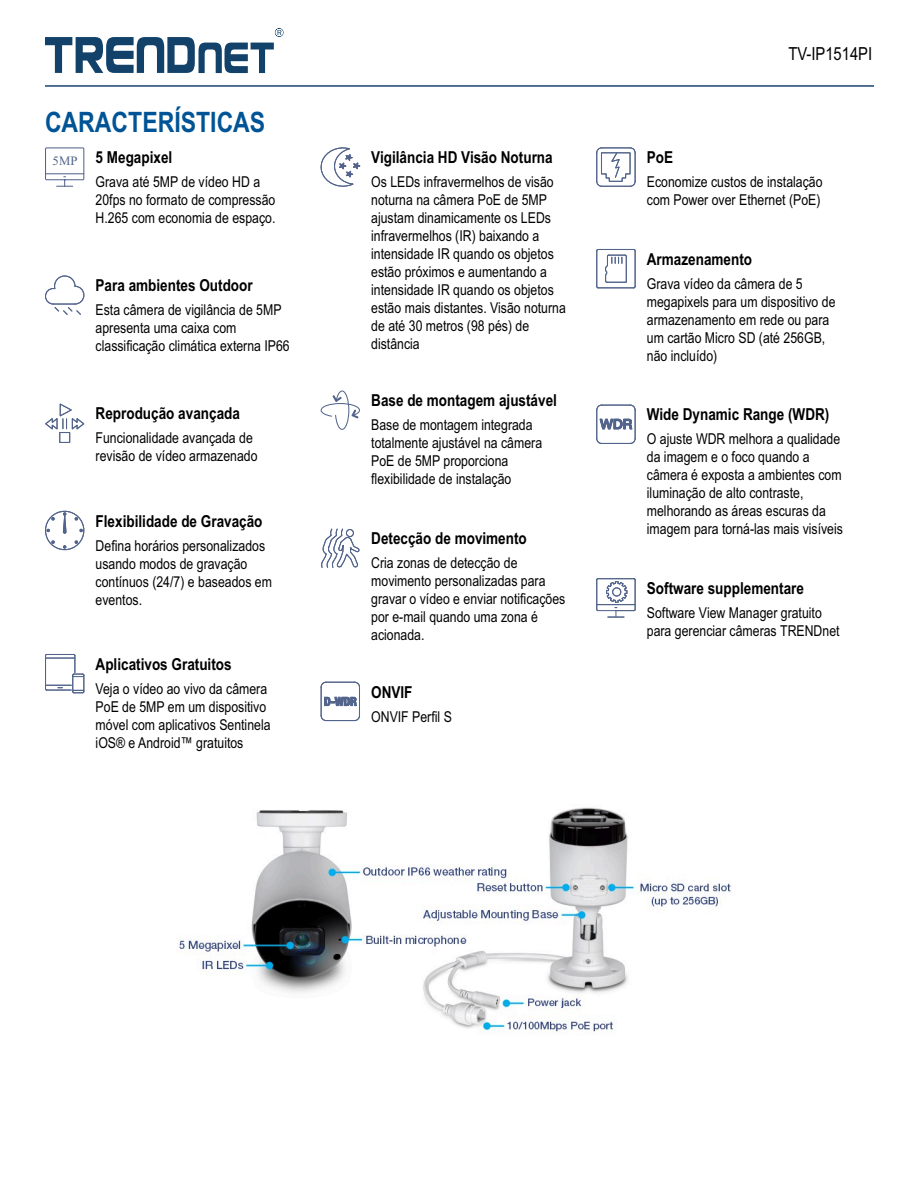
<style>
.page{position:relative;width:918px;height:1188px;background:#fff}
.page>*{position:absolute;margin:0;border:0;box-sizing:border-box;transform-origin:0 0}
.t1{font:700 28.2px "Arial Narrow";color:#005495}
.t2{font:18px "Arial Narrow";color:#000}
.t3{font:700 16.5px "Arial Narrow";color:#000}
.t4{font:15px/18px "Arial Narrow";color:#000}
</style>
<div class="page">
<svg style="left:45px;top:28px;width:238px;height:45px"></svg>
<div style="left:45px;top:147px;width:39px;height:33px;border:1px solid #52648b"></div>
<svg style="left:57px;top:186px;width:16px;height:1px"></svg>
<hr style="left:46px;top:173px;width:38px;height:1px;background:#52648b">
<svg style="left:320px;top:147px;width:41px;height:40px"></svg>
<svg style="left:596px;top:147px;width:40px;height:40px"></svg>
<svg style="left:45px;top:275px;width:40px;height:40px"></svg>
<svg style="left:320px;top:390px;width:40px;height:40px"></svg>
<hr style="left:598px;top:249px;width:36px;height:1px;background:#52648b">
<hr style="left:596px;top:251px;width:1px;height:35px;background:#52648b">
<hr style="left:598px;top:287px;width:36px;height:1px;background:#52648b">
<hr style="left:635px;top:251px;width:1px;height:35px;background:#52648b">
<svg style="left:605px;top:254px;width:22px;height:29px"></svg>
<svg style="left:45px;top:403px;width:40px;height:27px"></svg>
<div style="left:59px;top:432px;width:11px;height:11px;border:1px solid #52648b"></div>
<svg style="left:321px;top:528px;width:39px;height:40px"></svg>
<svg style="left:596px;top:404px;width:40px;height:40px"></svg>
<div style="left:45px;top:511px;width:39px;height:39px;border:1px solid #52648b;border-radius:50%"></div>
<svg style="left:63px;top:513px;width:3px;height:20px"></svg>
<svg style="left:51px;top:541px;width:4px;height:3px"></svg>
<svg style="left:320px;top:681px;width:40px;height:41px"></svg>
<svg style="left:596px;top:578px;width:40px;height:40px"></svg>
<div style="left:612px;top:587px;width:9px;height:10px;border:1px solid #52648b;border-radius:50%"></div>
<svg style="left:45px;top:654px;width:40px;height:40px"></svg>
<hr style="left:45px;top:85px;width:829px;height:2px;background:#31537d">
<img style="left:177px;top:807px;width:554px;height:228px">
<h1 class="t1" style="left:45px;top:111px;width:222px">CARACTERÍSTICAS</h1>
<p class="t3" style="left:53px;top:151px;width:121px"><sub>5MP</sub> 5 Megapixel</p>
<p class="t4" style="left:96px;top:174px;width:181px">Grava até 5MP de vídeo HD a<br>20fps no formato de compressão<br>H.265 com economia de espaço.</p>
<p class="t3" style="left:96px;top:279px;width:159px">Para ambientes Outdoor</p>
<p class="t4" style="left:96px;top:302px;width:196px">Esta câmera de vigilância de 5MP apresenta uma caixa com classificação climática externa IP66</p>
<p class="t3" style="left:96px;top:407px;width:146px">Reprodução avançada</p>
<p class="t4" style="left:96px;top:431px;width:164px">Funcionalidade avançada de revisão de vídeo armazenado</p>
<p class="t3" style="left:96px;top:515px;width:168px">Flexibilidade de Gravação</p>
<p class="t4" style="left:96px;top:538px;width:178px">Defina horários personalizados usando modos de gravação contínuos (24/7) e baseados em eventos.</p>
<p class="t3" style="left:96px;top:658px;width:138px">Aplicativos Gratuitos</p>
<p class="t4" style="left:96px;top:681px;width:177px">Veja o vídeo ao vivo da câmera<br>PoE de 5MP em um dispositivo móvel com aplicativos Sentinela iOS® e Android™ gratuitos</p>
<p class="t3" style="left:371px;top:151px;width:183px">Vigilância HD Visão Noturna</p>
<p class="t4" style="left:371px;top:174px;width:196px">Os LEDs infravermelhos de visão noturna na câmera PoE de 5MP ajustam dinamicamente os LEDs infravermelhos (IR) baixando a intensidade IR quando os objetos estão próximos e aumentando a intensidade IR quando os objetos estão mais distantes. Visão noturna de até 30 metros (98 pés) de distância</p>
<p class="t3" style="left:371px;top:394px;width:187px">Base de montagem ajustável</p>
<p class="t4" style="left:371px;top:417px;width:172px">Base de montagem integrada totalmente ajustável na câmera<br>PoE de 5MP proporciona flexibilidade de instalação</p>
<p class="t3" style="left:371px;top:532px;width:157px">Detecção de movimento</p>
<p class="t4" style="left:371px;top:556px;width:196px">Cria zonas de detecção de movimento personalizadas para gravar o vídeo e enviar notificações por e-mail quando uma zona é acionada.</p>
<p class="t3" style="left:371px;top:686px;width:43px">ONVIF</p>
<p class="t4" style="left:371px;top:709px;width:82px">ONVIF Perfil S</p>
<p class="t2" style="left:788px;top:47px;width:85px">TV-IP1514PI</p>
<p class="t3" style="left:647px;top:151px;width:28px">PoE</p>
<p class="t4" style="left:647px;top:174px;width:177px">Economize custos de instalação com Power over Ethernet (PoE)</p>
<p class="t3" style="left:647px;top:253px;width:107px">Armazenamento</p>
<p class="t4" style="left:647px;top:276px;width:190px">Grava vídeo da câmera de 5 megapixels para um dispositivo de armazenamento em rede ou para um cartão Micro SD (até 256GB, não incluído)</p>
<p class="t3" style="left:647px;top:408px;width:184px">Wide Dynamic Range (WDR)</p>
<p class="t4" style="left:647px;top:431px;width:198px">O ajuste WDR melhora a qualidade da imagem e o foco quando a câmera é exposta a ambientes com iluminação de alto contraste, melhorando as áreas escuras da imagem para torná-las mais visíveis</p>
<p class="t3" style="left:647px;top:582px;width:159px">Software supplementare</p>
<p class="t4" style="left:647px;top:605px;width:194px">Software View Manager gratuito para gerenciar câmeras TRENDnet</p>
</div>
